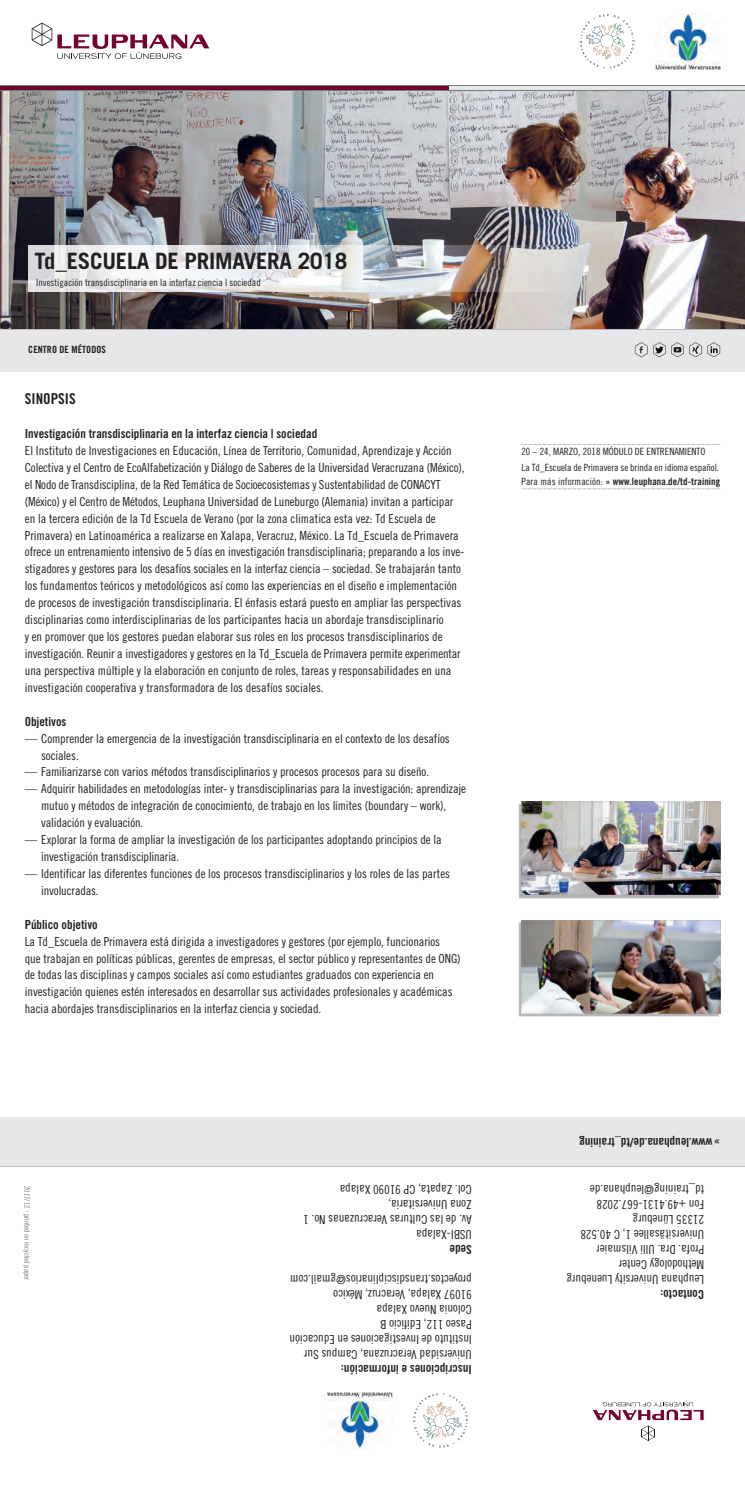
<style>
.page{position:relative;width:745px;height:1489px;background:#fff}
.page>*{position:absolute;margin:0;border:0;box-sizing:border-box;transform-origin:0 0}
.t1{font:700 22.5px "Trade Gothic LT Std";letter-spacing:-.01em;color:#231f20}
.t2{font:15px "Trade Gothic LT Std Bd Cn 20";color:#231f20}
.t3{font:12.5px/16.9px "Trade Gothic LT Std Cn 18";letter-spacing:-.005em;color:#231f20}
.t4{font:12.5px "Trade Gothic LT Std Bd Cn 20";color:#231f20}
.t5{font:10px/15.5px "Trade Gothic LT Std Cn 18";color:#231f20}
.t6{font:10px "Trade Gothic LT Std Bd Cn 20";letter-spacing:.01em;color:#231f20}
.t7{font:7.5px "Trade Gothic LT Std Cn 18";color:#77787b}
.s1{font-family:"Trade Gothic LT Std Cn 18"}
</style>
<div class="page">
<img style="left:0;top:91px;width:744px;height:238px">
<hr style="left:0;top:86px;width:744px;height:4px;background:#e6e7e9">
<hr style="left:0;top:86px;width:448px;height:4px;background:#750130">
<hr style="left:0;top:90px;width:744px;height:1px;background:#737f76">
<hr style="left:0;top:85px;width:744px;height:1px;background:#737f76">
<div style="left:0;top:329px;width:744px;height:43px;background:#e6e7e9"></div>
<hr style="left:0;top:329px;width:744px;height:1px;background:#bcbdc0">
<img style="left:28px;top:245px;width:584px;height:46px">
<svg style="left:32px;top:23px;width:177px;height:36px"></svg>
<svg style="left:634px;top:342px;width:85px;height:15px"></svg>
<img style="left:655px;top:13px;width:64px;height:56px">
<svg style="left:579px;top:14px;width:55px;height:55px"></svg>
<img style="left:327px;top:1392px;width:65px;height:56px">
<svg style="left:413px;top:1393px;width:54px;height:54px"></svg>
<svg style="left:521px;top:444px;width:198px;height:1px"></svg>
<svg style="left:521px;top:488px;width:198px;height:1px"></svg>
<svg style="left:641px;top:1425px;width:13px;height:15px"></svg>
<svg style="left:592px;top:1402px;width:111px;height:17px"></svg>
<div style="left:0;top:1116px;width:744px;height:50px;background:#e6e7e9"></div>
<hr style="left:0;top:1166px;width:744px;height:1px;background:#bcbdc0">
<img style="left:518px;top:804px;width:200px;height:94px">
<img style="left:521px;top:801px;width:199px;height:94px">
<img style="left:518px;top:922px;width:200px;height:94px">
<img style="left:521px;top:920px;width:199px;height:93px">
<h1 class="t1" style="left:35px;top:247px;width:314px">Td_ESCUELA DE PRIMAVERA 2018</h1>
<p class="t5" style="left:36px;top:274px;width:226px">Investigación transdisciplinaria en la interfaz ciencia | sociedad</p>
<p class="t6" style="left:28px;top:343px;width:79px">CENTRO DE MÉTODOS</p>
<p class="t2" style="left:25px;top:389px;width:52px">SINOPSIS</p>
<p class="t4" style="left:25px;top:426px;width:294px">Investigación transdisciplinaria en la interfaz ciencia | sociedad</p>
<p class="t3" style="left:25px;top:442px;width:441px">El Instituto de Investigaciones en Educación, Línea de Territorio, Comunidad, Aprendizaje y Acción Colectiva y el Centro de EcoAlfabetización y Diálogo de Saberes de la Universidad Veracruzana (México), el Nodo de Transdisciplina, de la Red Temática de Socioecosistemas y Sustentabilidad de CONACYT (México) y el Centro de Métodos, Leuphana Universidad de Luneburgo (Alemania) invitan a participar en la tercera edición de la Td Escuela de Verano (por la zona climatica esta vez: Td Escuela de Primavera) en Latinoamérica a realizarse en Xalapa, Veracruz, México. La Td_Escuela de Primavera ofrece un entrenamiento intensivo de 5 días en investigación transdisciplinaria; preparando a los inve&shy;stigadores y gestores para los desafíos sociales en la interfaz ciencia – sociedad. Se trabajarán tanto los fundamentos teóricos y metodológicos así como las experiencias en el diseño e implementación de procesos de investigación transdisciplinaria. El énfasis estará puesto en ampliar las perspectivas disciplinarias como interdisciplinarias de los participantes hacia un abordaje transdisciplinario<br>y en promover que los gestores puedan elaborar sus roles en los procesos transdisciplinarios de investigación. Reunir a investigadores y gestores en la Td_Escuela de Primavera permite experimentar una perspectiva múltiple y la elaboración en conjunto de roles, tareas y responsabilidades en una investigación cooperativa y transformadora de los desafíos sociales.</p>
<p class="t4" style="left:25px;top:713px;width:43px">Objetivos</p>
<p class="t3" style="left:41px;top:729px;width:410px;text-indent:-16px">— Comprender la emergencia de la investigación transdisciplinaria en el contexto de los desafíos sociales.</p>
<p class="t3" style="left:25px;top:763px;width:405px">— Familiarizarse con varios métodos transdisciplinarios y procesos procesos para su diseño.</p>
<p class="t3" style="left:41px;top:780px;width:426px;text-indent:-16px">— Adquirir habilidades en metodologías inter- y transdisciplinarias para la investigación: aprendizaje mutuo y métodos de integración de conocimiento, de trabajo en los límites (boundary – work), validación y evaluación.</p>
<p class="t3" style="left:41px;top:831px;width:402px;text-indent:-16px">— Explorar la forma de ampliar la investigación de los participantes adoptando principios de la investigación transdisciplinaria.</p>
<p class="t3" style="left:41px;top:864px;width:410px;text-indent:-16px">— Identificar las diferentes funciones de los procesos transdisciplinarios y los roles de las partes involucradas.</p>
<p class="t4" style="left:25px;top:916px;width:74px">Público objetivo</p>
<p class="t3" style="left:25px;top:932px;width:437px">La Td_Escuela de Primavera está dirigida a investigadores y gestores (por ejemplo, funcionarios<br>que trabajan en políticas públicas, gerentes de empresas, el sector público y representantes de ONG) de todas las disciplinas y campos sociales así como estudiantes graduados con experiencia en investigación quienes estén interesados en desarrollar sus actividades profesionales y académicas hacia abordajes transdisciplinarios en la interfaz ciencia y sociedad.</p>
<p class="t7" style="left:31px;top:1186px;width:95px;rotate:90deg">2017/12 printed on recycled paper</p>
<p class="t3" style="left:471px;top:1242px;width:170px;line-height:15px;rotate:-180deg">USBI-Xalapa<br>Av. de las Culturas Veracruzanas No. 1<br>Zona Universitaria,<br>Col. Zapata, CP 91090 Xalapa</p>
<p class="t4" style="left:471px;top:1257px;width:24px;rotate:-180deg">Sede</p>
<p class="t3" style="left:471px;top:1362px;width:183px;line-height:15px;rotate:-180deg">Universidad Veracruzana, Campus Sur Instituto de Investigaciones en Educación Paseo 112, Edificio B<br>Colonia Nuevo Xalapa<br>91097 Xalapa, Veracruz, México proyectos.transdisciplinarios@gmail.com</p>
<p class="t4" style="left:471px;top:1377px;width:132px;rotate:-180deg">Inscripciones e información:</p>
<p class="t5" style="left:521px;top:444px;width:199px">20 – 24, MARZO, 2018 MÓDULO DE ENTRENAMIENTO<br>La Td_Escuela de Primavera se brinda en idioma español.</p>
<p class="t6" style="left:521px;top:475px;width:200px"><span class="s1">Para más información:</span> » www.leuphana.de/td-training</p>
<p class="t4" style="left:719px;top:1149px;width:142px;rotate:-180deg">» www.leuphana.de/td_training</p>
<p class="t3" style="left:703px;top:1287px;width:139px;line-height:15px;rotate:-180deg">Leuphana University Lueneburg<br>Methodology Center<br>Profa. Dra. Ulli Vilsmaier<br>Universitäsallee 1, C 40.528<br>21335 Lüneburg<br>Fon +49.4131-667.2028 td_training@leuphana.de</p>
<p class="t4" style="left:703px;top:1302px;width:45px;rotate:-180deg">Contacto:</p>
</div>
